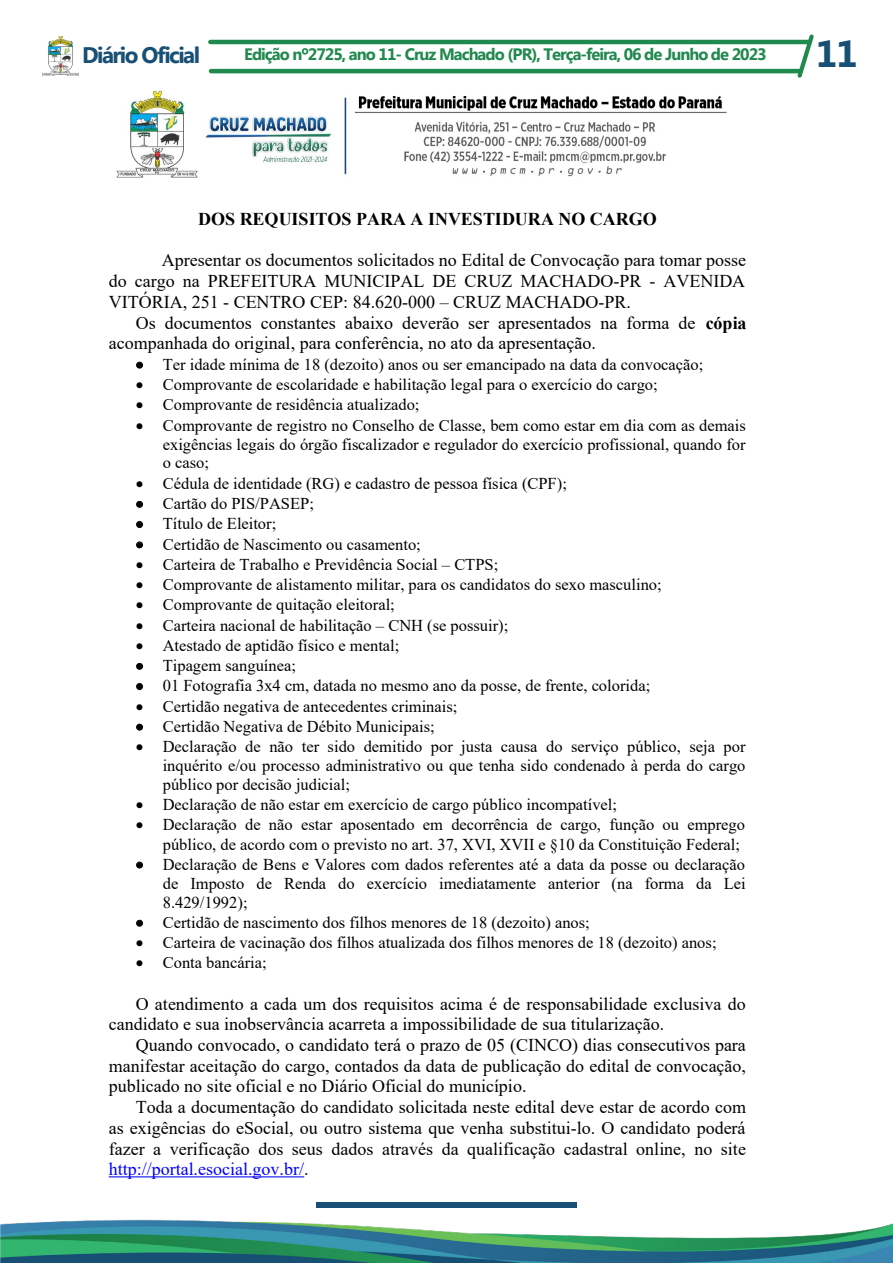
<style>
.page{position:relative;width:893px;height:1263px;background:#fff}
.page>*{position:absolute;margin:0;border:0;box-sizing:border-box;transform-origin:0 0}
.t1{font:700 37.5px "Myanmar Text";color:#175074}
.t2{font:700 22.5px "Myanmar Text";letter-spacing:-.07em;color:#175074}
.t3{font:18px "Times New Roman";color:#000}
.t4{font:700 18px "Times New Roman";color:#000}
.t5{font:18px "Times New Roman";color:#00f}
.t6{font:16.5px/18.9px "Times New Roman";color:#000;text-align:justify}
.t7{font:700 16.5px "Myanmar Text";letter-spacing:-.06em;color:#20894d}
.s1{font-weight:700}
.s2{color:#000}
</style>
<div class="page">
<hr style="left:208px;top:40px;width:602px;height:4px;background:#20894d;border-radius:2px">
<hr style="left:209px;top:69px;width:593px;height:4px;background:#20894d;border-radius:2px">
<img style="left:43px;top:37px;width:36px;height:38px">
<svg style="left:797px;top:34px;width:17px;height:44px"></svg>
<img style="left:0;top:1219px;width:893px;height:44px">
<div style="left:316px;top:1202px;width:261px;height:6px;background:#175074"></div>
<img style="left:116px;top:90px;width:611px;height:88px">
<hr style="left:109px;top:1176px;width:195px;height:1px;background:#00f">
<p class="t2" style="left:82px;top:42px;width:119px">Diário Oficial</p>
<p class="t7" style="left:244px;top:45px;width:524px">Edição nº2725, ano 11- Cruz Machado (PR), Terça-feira, 06 de Junho de 2023</p>
<p class="t1" style="left:816px;top:32px;width:43px">11</p>
<p class="t4" style="left:198px;top:210px;width:460px">DOS REQUISITOS PARA A INVESTIDURA NO CARGO</p>
<p class="t3" style="left:162px;top:251px;width:586px">Apresentar os documentos solicitados no Edital de Convocação para tomar posse</p>
<p class="t3" style="left:109px;top:271px;width:638px">do cargo na PREFEITURA MUNICIPAL DE CRUZ MACHADO-PR - AVENIDA</p>
<p class="t3" style="left:109px;top:292px;width:524px">VITÓRIA, 251 - CENTRO CEP: 84.620-000 – CRUZ MACHADO-PR.</p>
<p class="t3" style="left:136px;top:313px;width:612px">Os documentos constantes abaixo deverão ser apresentados na forma de <span class="s1">cópia</span></p>
<p class="t3" style="left:109px;top:333px;width:489px">acompanhada do original, para conferência, no ato da apresentação.</p>
<p class="t6" style="left:136px;top:355px;width:569px">• Ter idade mínima de 18 (dezoito) anos ou ser emancipado na data da convocação;</p>
<p class="t6" style="left:136px;top:375px;width:523px">• Comprovante de escolaridade e habilitação legal para o exercício do cargo;</p>
<p class="t6" style="left:136px;top:395px;width:285px">• Comprovante de residência atualizado;</p>
<p class="t6" style="left:163px;top:416px;width:584px;text-indent:-27px">• Comprovante de registro no Conselho de Classe, bem como estar em dia com as demais exigências legais do órgão fiscalizador e regulador do exercício profissional, quando for o caso;</p>
<p class="t6" style="left:136px;top:474px;width:433px">• Cédula de identidade (RG) e cadastro de pessoa física (CPF);</p>
<p class="t6" style="left:136px;top:494px;width:180px">• Cartão do PIS/PASEP;</p>
<p class="t6" style="left:136px;top:514px;width:142px">• Título de Eleitor;</p>
<p class="t6" style="left:136px;top:535px;width:287px">• Certidão de Nascimento ou casamento;</p>
<p class="t6" style="left:136px;top:555px;width:364px">• Carteira de Trabalho e Previdência Social – CTPS;</p>
<p class="t6" style="left:136px;top:575px;width:527px">• Comprovante de alistamento militar, para os candidatos do sexo masculino;</p>
<p class="t6" style="left:136px;top:595px;width:260px">• Comprovante de quitação eleitoral;</p>
<p class="t6" style="left:136px;top:616px;width:374px">• Carteira nacional de habilitação – CNH (se possuir);</p>
<p class="t6" style="left:136px;top:636px;width:265px">• Atestado de aptidão físico e mental;</p>
<p class="t6" style="left:136px;top:656px;width:162px">• Tipagem sanguínea;</p>
<p class="t6" style="left:136px;top:676px;width:516px">• 01 Fotografia 3x4 cm, datada no mesmo ano da posse, de frente, colorida;</p>
<p class="t6" style="left:136px;top:697px;width:323px">• Certidão negativa de antecedentes criminais;</p>
<p class="t6" style="left:136px;top:717px;width:300px">• Certidão Negativa de Débito Municipais;</p>
<p class="t6" style="left:163px;top:737px;width:584px;text-indent:-27px">• Declaração de não ter sido demitido por justa causa do serviço público, seja por inquérito e/ou processo administrativo ou que tenha sido condenado à perda do cargo público por decisão judicial;</p>
<p class="t6" style="left:136px;top:795px;width:483px">• Declaração de não estar em exercício de cargo público incompatível;</p>
<p class="t6" style="left:163px;top:815px;width:584px;text-indent:-27px">• Declaração de não estar aposentado em decorrência de cargo, função ou emprego público, de acordo com o previsto no art. 37, XVI, XVII e §10 da Constituição Federal;</p>
<p class="t6" style="left:163px;top:855px;width:584px;text-indent:-27px">• Declaração de Bens e Valores com dados referentes até a data da posse ou declaração de Imposto de Renda do exercício imediatamente anterior (na forma da Lei 8.429/1992);</p>
<p class="t6" style="left:136px;top:913px;width:456px">• Certidão de nascimento dos filhos menores de 18 (dezoito) anos;</p>
<p class="t6" style="left:136px;top:933px;width:582px">• Carteira de vacinação dos filhos atualizada dos filhos menores de 18 (dezoito) anos;</p>
<p class="t6" style="left:136px;top:953px;width:132px">• Conta bancária;</p>
<p class="t3" style="left:136px;top:994px;width:611px">O atendimento a cada um dos requisitos acima é de responsabilidade exclusiva do</p>
<p class="t3" style="left:109px;top:1014px;width:557px">candidato e sua inobservância acarreta a impossibilidade de sua titularização.</p>
<p class="t3" style="left:136px;top:1035px;width:612px">Quando convocado, o candidato terá o prazo de 05 (CINCO) dias consecutivos para</p>
<p class="t3" style="left:109px;top:1056px;width:639px">manifestar aceitação do cargo, contados da data de publicação do edital de convocação,</p>
<p class="t3" style="left:109px;top:1077px;width:419px">publicado no site oficial e no Diário Oficial do município.</p>
<p class="t3" style="left:136px;top:1097px;width:612px">Toda a documentação do candidato solicitada neste edital deve estar de acordo com</p>
<p class="t3" style="left:109px;top:1118px;width:638px">as exigências do eSocial, ou outro sistema que venha substitui-lo. O candidato poderá</p>
<p class="t3" style="left:109px;top:1139px;width:639px">fazer a verificação dos seus dados através da qualificação cadastral online, no site</p>
<p class="t5" style="left:109px;top:1159px;width:201px">http://portal.esocial.gov.br/<span class="s2">.</span></p>
</div>
